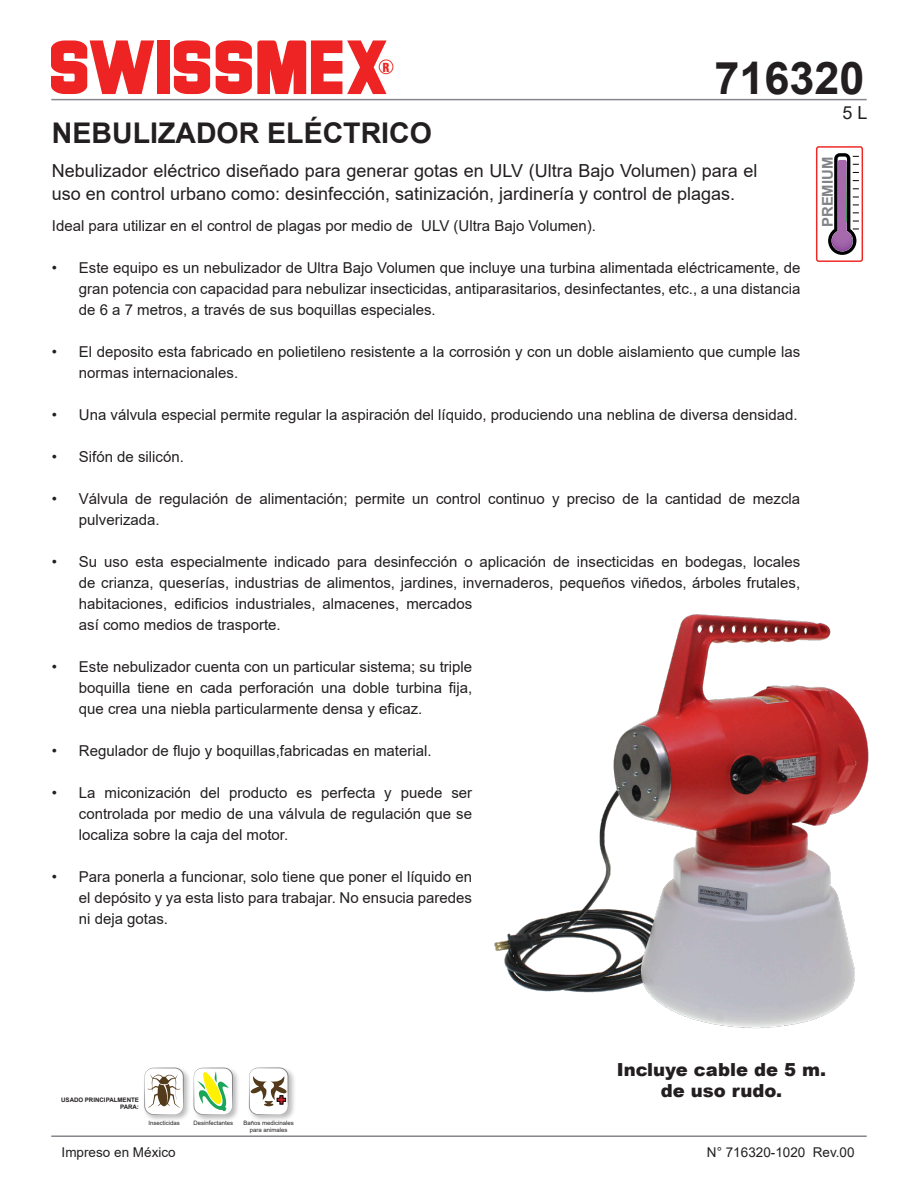
<style>
.page{position:relative;width:918px;height:1188px;background:#fff}
.page>*{position:absolute;margin:0;border:0;box-sizing:border-box;transform-origin:0 0}
.t1{font:700 45px "Arial";color:#231f20}
.t2{font:700 28.5px "Arial";color:#231f20}
.t3{font:18px/22.5px "Arial";color:#231f20}
.t4{font:900 18px/21px "Arial";color:#231f20;text-align:center}
.t5{font:15px/21px "Arial";color:#231f20;text-align:justify}
.t6{font:700 14.85px "Arial";color:#808285}
.t7{font:13.5px "Arial";color:#231f20}
.t8{font:900 condensed 12.15px "Swiss 721 BT";color:#ee2323}
.t9{font:700 6.15px/7.4px "Arial";color:#231f20;text-align:right}
.t10{font:6px/7.2px "Arial";color:#231f20;text-align:center}
</style>
<div class="page">
<hr style="left:52px;top:99px;width:814px;height:1px;background:#85878c">
<hr style="left:52px;top:1135px;width:814px;height:2px;background:#85878c">
<svg style="left:216px;top:40px;width:171px;height:54px"></svg>
<svg style="left:174px;top:40px;width:36px;height:54px"></svg>
<div style="left:157px;top:40px;width:13px;height:54px;background:#ee2323"></div>
<svg style="left:51px;top:40px;width:103px;height:54px"></svg>
<div style="left:379px;top:60px;width:14px;height:14px;border:1px solid #ef3029;border-radius:50%"></div>
<div style="left:143px;top:1066px;width:48px;height:57px;background:#231f20;opacity:.3"></div>
<svg style="left:144px;top:1068px;width:40px;height:47px"></svg>
<div style="left:247px;top:1066px;width:49px;height:56px;background:#231f20;opacity:.3"></div>
<svg style="left:249px;top:1067px;width:39px;height:48px"></svg>
<div style="left:192px;top:1066px;width:48px;height:56px;background:#231f20;opacity:.3"></div>
<svg style="left:194px;top:1068px;width:39px;height:47px"></svg>
<img style="left:494px;top:614px;width:375px;height:414px">
<div style="left:816px;top:146px;width:47px;height:116px;border:1px solid #ee2928;border-radius:2px"></div>
<svg style="left:828px;top:153px;width:31px;height:102px"></svg>
<p class="t8" style="left:383px;top:60px;width:9px">R</p>
<p class="t2" style="left:52px;top:113px;width:381px">NEBULIZADOR ELÉCTRICO</p>
<p class="t1" style="left:714px;top:47px;width:152px">716320</p>
<p class="t3" style="left:842px;top:101px;width:27px">5 L</p>
<p class="t3" style="left:52px;top:160px;width:707px">Nebulizador eléctrico diseñado para generar gotas en ULV (Ultra Bajo Volumen) para el uso en control urbano como: desinfección, satinización, jardinería y control de plagas.</p>
<p class="t5" style="left:52px;top:216px;width:546px">Ideal para utilizar en el control de plagas por medio de ULV (Ultra Bajo Volumen).</p>
<p class="t5" style="left:79px;top:258px;width:723px;text-indent:-27px">• Este equipo es un nebulizador de Ultra Bajo Volumen que incluye una turbina alimentada eléctricamente, de gran potencia con capacidad para nebulizar insecticidas, antiparasitarios, desinfectantes, etc., a una distancia de 6 a 7 metros, a través de sus boquillas especiales.</p>
<p class="t5" style="left:79px;top:342px;width:723px;text-indent:-27px">• El deposito esta fabricado en polietileno resistente a la corrosión y con un doble aislamiento que cumple las normas internacionales.</p>
<p class="t5" style="left:52px;top:405px;width:747px">• Una válvula especial permite regular la aspiración del líquido, produciendo una neblina de diversa densidad.</p>
<p class="t5" style="left:52px;top:447px;width:134px">• Sifón de silicón.</p>
<p class="t5" style="left:79px;top:489px;width:723px;text-indent:-27px">• Válvula de regulación de alimentación; permite un control continuo y preciso de la cantidad de mezcla pulverizada.</p>
<p class="t5" style="left:79px;top:552px;width:723px;text-align:left;text-indent:-27px">• Su uso esta especialmente indicado para desinfección o aplicación de insecticidas en bodegas, locales de crianza, queserías, industrias de alimentos, jardines, invernaderos, pequeños viñedos, árboles frutales, habitaciones, edificios industriales, almacenes, mercados<br>así como medios de trasporte.</p>
<p class="t5" style="left:79px;top:657px;width:395px;text-indent:-27px">• Este nebulizador cuenta con un particular sistema; su triple boquilla tiene en cada perforación una doble turbina fija, que crea una niebla particularmente densa y eficaz.</p>
<p class="t5" style="left:52px;top:741px;width:381px">• Regulador de flujo y boquillas,fabricadas en material.</p>
<p class="t5" style="left:79px;top:783px;width:395px;text-indent:-27px">• La miconización del producto es perfecta y puede ser controlada por medio de una válvula de regulación que se localiza sobre la caja del motor.</p>
<p class="t5" style="left:79px;top:867px;width:395px;text-indent:-27px">• Para ponerla a funcionar, solo tiene que poner el líquido en el depósito y ya esta listo para trabajar. No ensucia paredes ni deja gotas.</p>
<p class="t6" style="left:818px;top:227px;width:72px;rotate:-90deg">PREMIUM</p>
<p class="t9" style="left:61px;top:1096px;width:79px">USADO PRINCIPALMENTE<br>PARA:</p>
<p class="t10" style="left:193px;top:1119px;width:41px">Desinfectantes</p>
<p class="t10" style="left:148px;top:1119px;width:33px">Insecticidas</p>
<p class="t10" style="left:244px;top:1119px;width:52px">Baños medicinales para animales</p>
<p class="t7" style="left:62px;top:1143px;width:116px">Impreso en México</p>
<p class="t4" style="left:617px;top:1058px;width:211px">Incluye cable de 5 m. de uso rudo.</p>
<p class="t7" style="left:707px;top:1143px;width:149px">N° 716320-1020 Rev.00</p>
</div>
